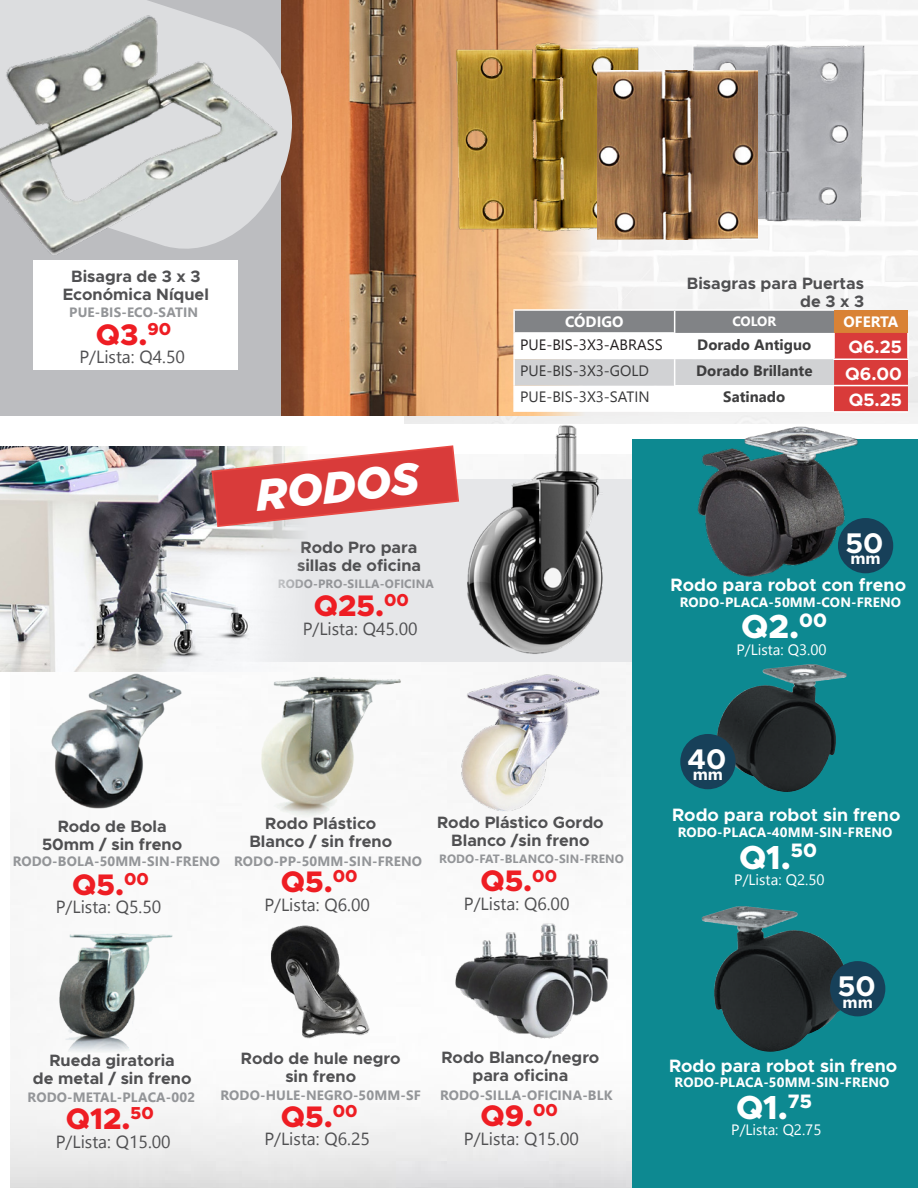
<style>
.page{position:relative;width:918px;height:1188px;background:#fff}
.page>*{position:absolute;margin:0;border:0;box-sizing:border-box;transform-origin:0 0}
.t1{font:italic 900 43.65px "Gotham";color:#fff}
.t2{font:800 33.45px "Metropolis";color:#fff}
.t3{font:800 29.85px "Metropolis";color:#ee1d23}
.t4{font:700 28.5px "Metropolis";color:#fff}
.t5{font:700 18px "Metropolis";color:#fff}
.t6{font:17.55px "Nirmala UI";color:#505052}
.t7{font:700 16.5px "Metropolis";color:#505052}
.t8{font:700 16.5px "Microsoft New Tai Lue";color:#fff}
.t9{font:15px "Nirmala UI";color:#fff}
.t10{font:700 15px "Nirmala UI";color:#3e3e3f}
.t11{font:15px "Nirmala UI";color:#383839}
.t12{font:15px "Nirmala UI";color:#231f20}
.t13{font:700 15px "Nirmala UI";color:#fff}
.t14{font:700 13.5px "Nirmala UI";letter-spacing:.01em;color:#939598}
.t15{font:700 13.5px "Nirmala UI";letter-spacing:.01em;color:#fff}
.t16{font:700 12px "Nirmala UI";letter-spacing:.01em;color:#939598}
</style>
<div class="page">
<img style="left:11px;top:455px;width:622px;height:733px">
<div style="left:4px;top:479px;width:645px;height:183px;background:#e6e7e9"></div>
<img style="left:11px;top:671px;width:192px;height:166px">
<img style="left:233px;top:662px;width:181px;height:169px">
<img style="left:37px;top:906px;width:151px;height:150px">
<img style="left:241px;top:896px;width:160px;height:160px">
<img style="left:454px;top:667px;width:151px;height:151px">
<img style="left:454px;top:890px;width:156px;height:157px">
<img style="left:404px;top:423px;width:199px;height:231px">
<img style="left:0;top:447px;width:307px;height:224px">
<svg style="left:211px;top:444px;width:249px;height:84px"></svg>
<img style="left:405px;top:0;width:513px;height:423px">
<img style="left:281px;top:0;width:372px;height:416px">
<img style="left:677px;top:24px;width:209px;height:214px">
<svg style="left:515px;top:310px;width:393px;height:102px"></svg>
<hr style="left:513px;top:332px;width:161px;height:2px;background:#fff">
<hr style="left:513px;top:309px;width:162px;height:2px;background:#fff">
<hr style="left:513px;top:311px;width:2px;height:21px;background:#fff">
<hr style="left:675px;top:309px;width:159px;height:2px;background:#fff">
<hr style="left:513px;top:334px;width:2px;height:25px;background:#fff">
<hr style="left:513px;top:359px;width:2px;height:27px;background:#fff">
<hr style="left:513px;top:386px;width:2px;height:26px;background:#fff">
<hr style="left:834px;top:385px;width:74px;height:1px;background:#fff">
<hr style="left:834px;top:411px;width:74px;height:2px;background:#fff">
<hr style="left:833px;top:333px;width:2px;height:26px;background:#fff">
<hr style="left:907px;top:333px;width:2px;height:26px;background:#fff">
<hr style="left:833px;top:359px;width:76px;height:1px;background:#fff">
<div style="left:0;top:0;width:281px;height:416px;background:#bcbdc0"></div>
<svg style="left:282px;top:0;width:22px;height:259px;background:#87533b"></svg>
<div style="left:33px;top:261px;width:205px;height:109px;background:#fff"></div>
<img style="left:0;top:0;width:282px;height:307px">
<img style="left:437px;top:34px;width:224px;height:205px">
<img style="left:597px;top:70px;width:161px;height:169px">
<div style="left:633px;top:440px;width:285px;height:748px;background:#0d8991"></div>
<img style="left:689px;top:411px;width:177px;height:166px">
<div style="left:838px;top:518px;width:55px;height:55px;background:#174059;border-radius:50%"></div>
<img style="left:717px;top:664px;width:130px;height:128px">
<div style="left:680px;top:734px;width:56px;height:55px;background:#174059;border-radius:50%"></div>
<img style="left:701px;top:906px;width:149px;height:146px">
<div style="left:830px;top:961px;width:55px;height:55px;background:#174059;border-radius:50%"></div>
<p class="t7" style="left:71px;top:265px;width:131px">Bisagra de 3 x 3</p>
<p class="t7" style="left:63px;top:283px;width:148px">Económica Níquel</p>
<p class="t14" style="left:69px;top:301px;width:130px">PUE-BIS-ECO-SATIN</p>
<p class="t3" style="left:96px;top:315px;width:77px">Q3.<sup>90</sup></p>
<p class="t6" style="left:79px;top:343px;width:107px">P/Lista: Q4.50</p>
<p class="t1" style="left:253px;top:470px;width:165px;rotate:-6deg">RODOS</p>
<p class="t7" style="left:301px;top:537px;width:118px">Rodo Pro para</p>
<p class="t7" style="left:297px;top:555px;width:125px">sillas de oficina</p>
<p class="t16" style="left:278px;top:574px;width:157px">RODO-PRO-SILLA-OFICINA</p>
<p class="t3" style="left:314px;top:587px;width:97px">Q25.<sup>00</sup></p>
<p class="t6" style="left:303px;top:614px;width:117px">P/Lista: Q45.00</p>
<p class="t7" style="left:687px;top:273px;width:179px">Bisagras para Puertas</p>
<p class="t7" style="left:800px;top:291px;width:65px">de 3 x 3</p>
<p class="t13" style="left:565px;top:309px;width:60px">CÓDIGO</p>
<p class="t15" style="left:732px;top:310px;width:45px">COLOR</p>
<p class="t13" style="left:844px;top:309px;width:56px">OFERTA</p>
<p class="t12" style="left:520px;top:332px;width:144px">PUE-BIS-3X3-ABRASS</p>
<p class="t10" style="left:697px;top:332px;width:116px">Dorado Antiguo</p>
<p class="t5" style="left:848px;top:336px;width:55px">Q6.25</p>
<p class="t11" style="left:520px;top:359px;width:131px">PUE-BIS-3X3-GOLD</p>
<p class="t10" style="left:696px;top:359px;width:118px">Dorado Brillante</p>
<p class="t5" style="left:845px;top:362px;width:58px">Q6.00</p>
<p class="t11" style="left:520px;top:385px;width:131px">PUE-BIS-3X3-SATIN</p>
<p class="t10" style="left:723px;top:385px;width:64px">Satinado</p>
<p class="t5" style="left:849px;top:388px;width:55px">Q5.25</p>
<p class="t4" style="left:846px;top:525px;width:39px">50</p>
<p class="t8" style="left:850px;top:549px;width:32px">mm</p>
<p class="t5" style="left:671px;top:573px;width:237px">Rodo para robot con freno</p>
<p class="t15" style="left:680px;top:591px;width:223px">RODO-PLACA-50MM-CON-FRENO</p>
<p class="t2" style="left:741px;top:606px;width:87px">Q2.<sup>00</sup></p>
<p class="t9" style="left:736px;top:638px;width:92px">P/Lista: Q3.00</p>
<p class="t7" style="left:58px;top:815px;width:110px">Rodo de Bola</p>
<p class="t7" style="left:42px;top:833px;width:142px">50mm / sin freno</p>
<p class="t14" style="left:13px;top:850px;width:209px">RODO-BOLA-50MM-SIN-FRENO</p>
<p class="t3" style="left:72px;top:865px;width:78px">Q5.<sup>00</sup></p>
<p class="t6" style="left:56px;top:893px;width:107px">P/Lista: Q5.50</p>
<p class="t7" style="left:265px;top:813px;width:113px">Rodo Plástico</p>
<p class="t7" style="left:249px;top:831px;width:144px">Blanco / sin freno</p>
<p class="t14" style="left:234px;top:850px;width:190px">RODO-PP-50MM-SIN-FRENO</p>
<p class="t3" style="left:281px;top:863px;width:78px">Q5.<sup>00</sup></p>
<p class="t6" style="left:264px;top:890px;width:107px">P/Lista: Q6.00</p>
<p class="t7" style="left:437px;top:812px;width:168px">Rodo Plástico Gordo</p>
<p class="t7" style="left:451px;top:830px;width:140px">Blanco /sin freno</p>
<p class="t16" style="left:439px;top:849px;width:186px">RODO-FAT-BLANCO-SIN-FRENO</p>
<p class="t3" style="left:480px;top:862px;width:78px">Q5.<sup>00</sup></p>
<p class="t6" style="left:464px;top:890px;width:107px">P/Lista: Q6.00</p>
<p class="t4" style="left:688px;top:741px;width:40px">40</p>
<p class="t8" style="left:693px;top:765px;width:32px">mm</p>
<p class="t5" style="left:672px;top:804px;width:230px">Rodo para robot sin freno</p>
<p class="t15" style="left:678px;top:821px;width:216px">RODO-PLACA-40MM-SIN-FRENO</p>
<p class="t2" style="left:739px;top:836px;width:80px">Q1.<sup>50</sup></p>
<p class="t9" style="left:734px;top:868px;width:92px">P/Lista: Q2.50</p>
<p class="t4" style="left:838px;top:968px;width:39px">50</p>
<p class="t8" style="left:843px;top:992px;width:32px">mm</p>
<p class="t7" style="left:49px;top:1050px;width:127px">Rueda giratoria</p>
<p class="t7" style="left:33px;top:1068px;width:160px">de metal / sin freno</p>
<p class="t14" style="left:28px;top:1086px;width:169px">RODO-METAL-PLACA-002</p>
<p class="t3" style="left:66px;top:1100px;width:89px">Q12.<sup>50</sup></p>
<p class="t6" style="left:56px;top:1127px;width:117px">P/Lista: Q15.00</p>
<p class="t7" style="left:241px;top:1047px;width:161px">Rodo de hule negro</p>
<p class="t7" style="left:285px;top:1065px;width:72px">sin freno</p>
<p class="t14" style="left:220px;top:1085px;width:202px">RODO-HULE-NEGRO-50MM-SF</p>
<p class="t3" style="left:281px;top:1097px;width:78px">Q5.<sup>00</sup></p>
<p class="t6" style="left:264px;top:1125px;width:107px">P/Lista: Q6.25</p>
<p class="t7" style="left:441px;top:1047px;width:159px">Rodo Blanco/negro</p>
<p class="t7" style="left:472px;top:1065px;width:97px">para oficina</p>
<p class="t14" style="left:440px;top:1084px;width:174px">RODO-SILLA-OFICINA-BLK</p>
<p class="t3" style="left:480px;top:1097px;width:79px">Q9.<sup>00</sup></p>
<p class="t6" style="left:464px;top:1124px;width:117px">P/Lista: Q15.00</p>
<p class="t5" style="left:669px;top:1054px;width:230px">Rodo para robot sin freno</p>
<p class="t15" style="left:675px;top:1071px;width:216px">RODO-PLACA-50MM-SIN-FRENO</p>
<p class="t2" style="left:736px;top:1086px;width:77px">Q1.<sup>75</sup></p>
<p class="t9" style="left:731px;top:1118px;width:92px">P/Lista: Q2.75</p>
</div>
